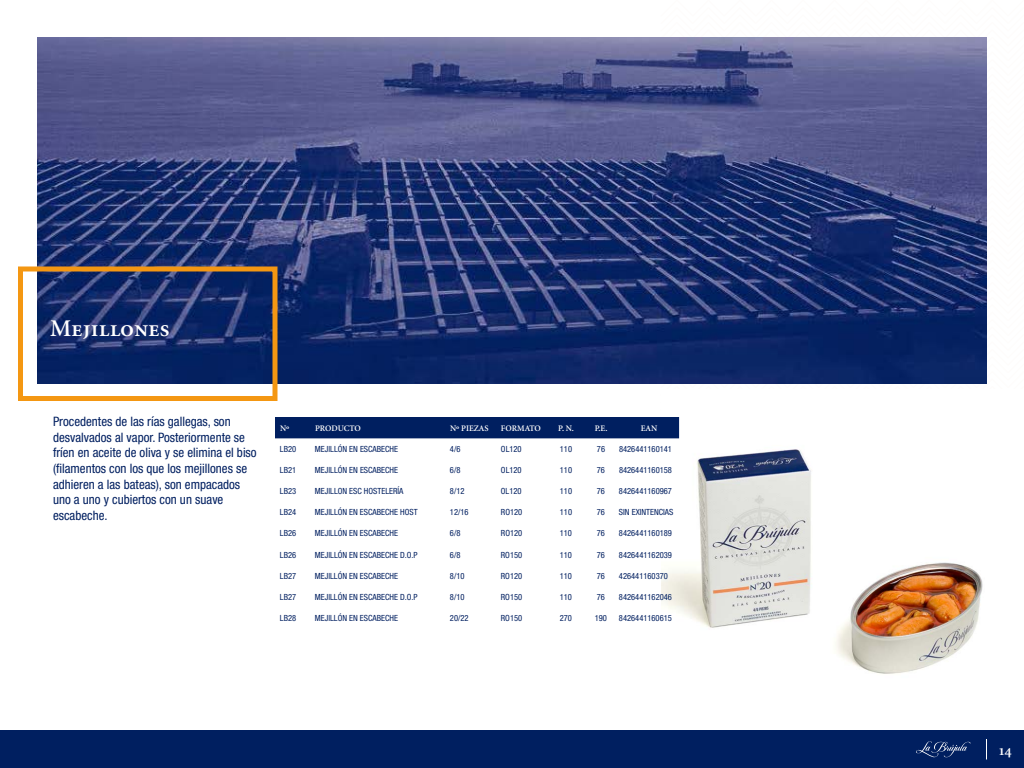
<style>
.page{position:relative;width:1024px;height:768px;background:#fff}
.page>*{position:absolute;margin:0;border:0;box-sizing:border-box;transform-origin:0 0}
.t1{font:24px "Minion Semibold SC";color:#fff}
.t2{font:15px "Minion Semibold SC";color:#fff}
.t3{font:condensed 13px/15.6px "Helvetica Neue LT Pro";color:#001f60}
.t4{font:condensed 8.5px "Helvetica Neue LT Pro";color:#001f60}
.t5{font:8.5px "Minion Semibold SC";color:#fff}
</style>
<div class="page">
<img style="left:662px;top:417px;width:321px;height:257px">
<img style="left:38px;top:38px;width:948px;height:346px">
<div style="left:18px;top:266px;width:260px;height:135px;border:5px solid #f49712"></div>
<div style="left:275px;top:417px;width:404px;height:21px;background:#001f60"></div>
<div style="left:0;top:730px;width:1024px;height:38px;background:#001f60"></div>
<svg style="left:916px;top:741px;width:55px;height:17px"></svg>
<svg style="left:986px;top:739px;width:1px;height:21px"></svg>
<h1 class="t1" style="left:50px;top:316px;width:121px">Mejillones</h1>
<p class="t3" style="left:53px;top:414px;width:205px">Procedentes de las rías gallegas, son desvalvados al vapor. Posteriormente se fríen en aceite de oliva y se elimina el biso (filamentos con los que los mejillones se adhieren a las bateas), son empacados uno a uno y cubiertos con un suave escabeche.</p>
<p class="t5" style="left:280px;top:424px;width:11px">Nº</p>
<p class="t5" style="left:315px;top:424px;width:47px">PRODUCTO</p>
<p class="t5" style="left:450px;top:424px;width:40px">Nº PIEZAS</p>
<p class="t5" style="left:501px;top:424px;width:41px">FORMATO</p>
<p class="t5" style="left:558px;top:424px;width:17px">P. N.</p>
<p class="t5" style="left:595px;top:424px;width:14px">P.E.</p>
<p class="t5" style="left:641px;top:424px;width:18px">EAN</p>
<p class="t4" style="left:280px;top:444px;width:18px">LB20</p>
<p class="t4" style="left:315px;top:444px;width:85px">MEJILLÓN EN ESCABECHE</p>
<p class="t4" style="left:450px;top:444px;width:12px">4/6</p>
<p class="t4" style="left:501px;top:444px;width:22px">OL120</p>
<p class="t4" style="left:560px;top:444px;width:14px">110</p>
<p class="t4" style="left:597px;top:444px;width:10px">76</p>
<p class="t4" style="left:619px;top:444px;width:55px">8426441160141</p>
<p class="t4" style="left:280px;top:465px;width:18px">LB21</p>
<p class="t4" style="left:315px;top:465px;width:85px">MEJILLÓN EN ESCABECHE</p>
<p class="t4" style="left:450px;top:465px;width:12px">6/8</p>
<p class="t4" style="left:501px;top:465px;width:22px">OL120</p>
<p class="t4" style="left:560px;top:465px;width:14px">110</p>
<p class="t4" style="left:597px;top:465px;width:10px">76</p>
<p class="t4" style="left:619px;top:465px;width:55px">8426441160158</p>
<p class="t4" style="left:280px;top:486px;width:18px">LB23</p>
<p class="t4" style="left:315px;top:486px;width:90px">MEJILLON ESC HOSTELERÍA</p>
<p class="t4" style="left:450px;top:486px;width:16px">8/12</p>
<p class="t4" style="left:501px;top:486px;width:22px">OL120</p>
<p class="t4" style="left:560px;top:486px;width:14px">110</p>
<p class="t4" style="left:597px;top:486px;width:10px">76</p>
<p class="t4" style="left:619px;top:486px;width:55px">8426441160967</p>
<p class="t4" style="left:280px;top:507px;width:18px">LB24</p>
<p class="t4" style="left:315px;top:507px;width:104px">MEJILLÓN EN ESCABECHE HOST</p>
<p class="t4" style="left:450px;top:507px;width:20px">12/16</p>
<p class="t4" style="left:501px;top:507px;width:23px">RO120</p>
<p class="t4" style="left:560px;top:507px;width:14px">110</p>
<p class="t4" style="left:597px;top:507px;width:10px">76</p>
<p class="t4" style="left:619px;top:507px;width:56px">SIN EXINTENCIAS</p>
<p class="t4" style="left:280px;top:528px;width:18px">LB26</p>
<p class="t4" style="left:315px;top:528px;width:85px">MEJILLÓN EN ESCABECHE</p>
<p class="t4" style="left:450px;top:528px;width:12px">6/8</p>
<p class="t4" style="left:501px;top:528px;width:23px">RO120</p>
<p class="t4" style="left:560px;top:528px;width:14px">110</p>
<p class="t4" style="left:597px;top:528px;width:10px">76</p>
<p class="t4" style="left:619px;top:528px;width:55px">8426441160189</p>
<p class="t4" style="left:280px;top:550px;width:18px">LB26</p>
<p class="t4" style="left:315px;top:550px;width:104px">MEJILLÓN EN ESCABECHE D.O.P</p>
<p class="t4" style="left:450px;top:550px;width:12px">6/8</p>
<p class="t4" style="left:501px;top:550px;width:23px">RO150</p>
<p class="t4" style="left:560px;top:550px;width:14px">110</p>
<p class="t4" style="left:597px;top:550px;width:10px">76</p>
<p class="t4" style="left:619px;top:550px;width:55px">8426441162039</p>
<p class="t4" style="left:280px;top:571px;width:18px">LB27</p>
<p class="t4" style="left:315px;top:571px;width:85px">MEJILLÓN EN ESCABECHE</p>
<p class="t4" style="left:450px;top:571px;width:16px">8/10</p>
<p class="t4" style="left:501px;top:571px;width:23px">RO120</p>
<p class="t4" style="left:560px;top:571px;width:14px">110</p>
<p class="t4" style="left:597px;top:571px;width:10px">76</p>
<p class="t4" style="left:619px;top:571px;width:50px">426441160370</p>
<p class="t4" style="left:280px;top:592px;width:18px">LB27</p>
<p class="t4" style="left:315px;top:592px;width:104px">MEJILLÓN EN ESCABECHE D.O.P</p>
<p class="t4" style="left:450px;top:592px;width:16px">8/10</p>
<p class="t4" style="left:501px;top:592px;width:23px">RO150</p>
<p class="t4" style="left:560px;top:592px;width:14px">110</p>
<p class="t4" style="left:597px;top:592px;width:10px">76</p>
<p class="t4" style="left:619px;top:592px;width:55px">8426441162046</p>
<p class="t4" style="left:280px;top:613px;width:18px">LB28</p>
<p class="t4" style="left:315px;top:613px;width:85px">MEJILLÓN EN ESCABECHE</p>
<p class="t4" style="left:450px;top:613px;width:20px">20/22</p>
<p class="t4" style="left:501px;top:613px;width:23px">RO150</p>
<p class="t4" style="left:560px;top:613px;width:14px">270</p>
<p class="t4" style="left:595px;top:613px;width:14px">190</p>
<p class="t4" style="left:619px;top:613px;width:55px">8426441160615</p>
<h2 class="t2" style="left:999px;top:742px;width:14px">14</h2>
</div>
